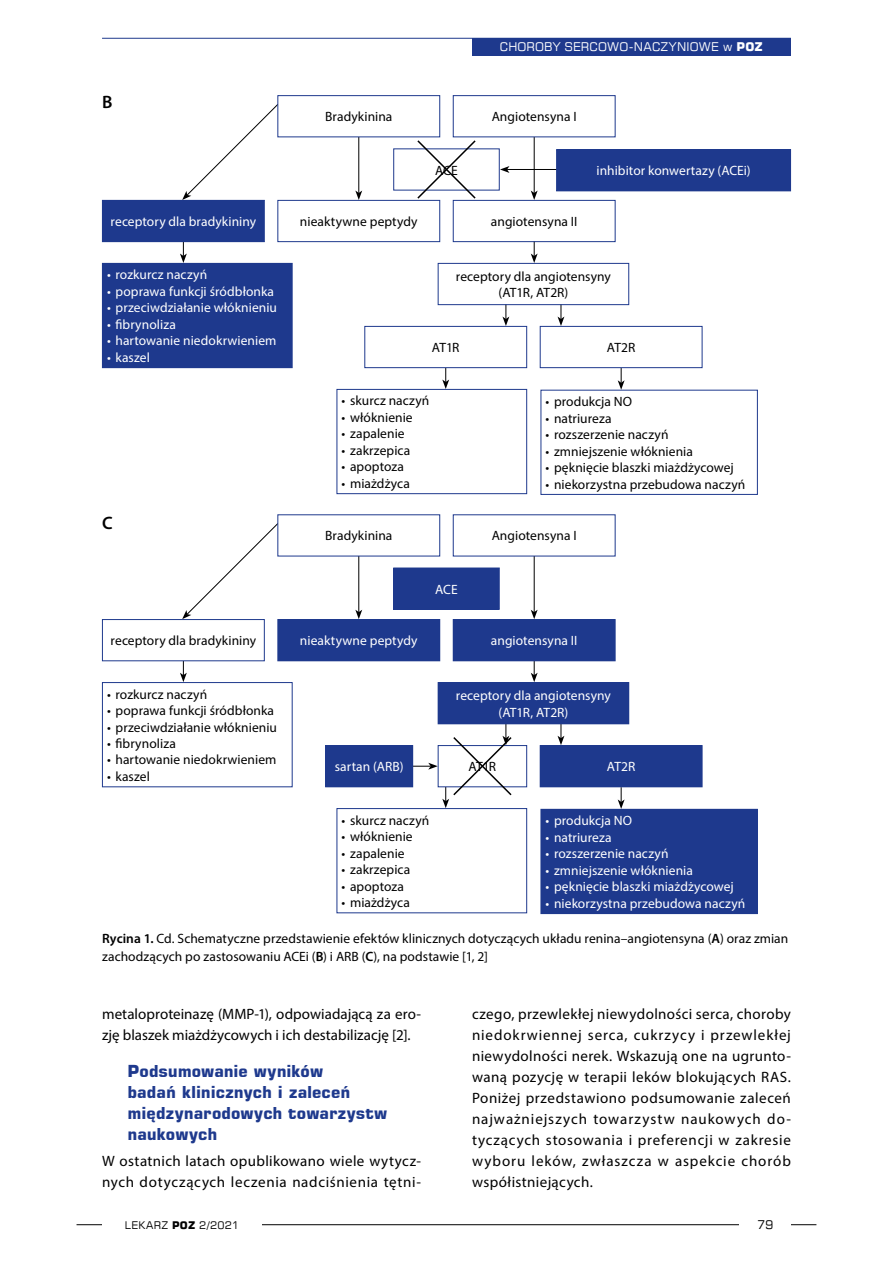
<style>
.page{position:relative;width:893px;height:1263px;background:#fff}
.page>*{position:absolute;margin:0;border:0;box-sizing:border-box;transform-origin:0 0}
.t1{font:600 18px "Myriad Pro";color:#000}
.t2{font:700 16.5px/21px "Square 721 EU";color:#1e398d}
.t3{font:15px/21px "Myriad Pro";letter-spacing:.025em;color:#000}
.t4{font:15px/21px "Myriad Pro";color:#000}
.t5{font:13.5px/18px "Myriad Pro";letter-spacing:.005em;color:#000}
.t6{font:13.5px/16.5px "Myriad Pro";letter-spacing:.005em;color:#fff;text-align:center}
.t7{font:12px "Square 721 EU";letter-spacing:.02em;color:#fff}
.t8{font:12px "Square 721 EU";color:#000}
.t9{font:10.5px "Square 721 EU";letter-spacing:.03em;color:#000}
.s1{font-weight:700}
.s2{font-weight:600}
</style>
<div class="page">
<hr style="left:102px;top:38px;width:689px;height:1px;background:#1e398d">
<hr style="left:77px;top:1224px;width:739px;height:1px;background:#000">
<div style="left:740px;top:1216px;width:51px;height:17px;background:#fff"></div>
<div style="left:102px;top:1216px;width:159px;height:17px;background:#fff"></div>
<div style="left:472px;top:38px;width:319px;height:17px;background:#1e398d"></div>
<hr style="left:507px;top:169px;width:50px;height:1px;background:#000">
<svg style="left:500px;top:166px;width:9px;height:7px"></svg>
<hr style="left:381px;top:766px;width:50px;height:1px;background:#000">
<hr style="left:534px;top:127px;width:1px;height:66px;background:#000">
<svg style="left:531px;top:190px;width:7px;height:10px"></svg>
<hr style="left:534px;top:535px;width:1px;height:77px;background:#000">
<svg style="left:531px;top:610px;width:7px;height:9px"></svg>
<hr style="left:358px;top:127px;width:1px;height:66px;background:#000">
<svg style="left:355px;top:190px;width:7px;height:10px"></svg>
<hr style="left:358px;top:534px;width:1px;height:78px;background:#000">
<svg style="left:355px;top:610px;width:7px;height:9px"></svg>
<svg style="left:180px;top:242px;width:7px;height:21px"></svg>
<svg style="left:180px;top:661px;width:7px;height:21px"></svg>
<svg style="left:531px;top:242px;width:7px;height:21px"></svg>
<svg style="left:531px;top:661px;width:7px;height:21px"></svg>
<svg style="left:442px;top:368px;width:7px;height:21px"></svg>
<svg style="left:618px;top:368px;width:7px;height:22px"></svg>
<svg style="left:618px;top:787px;width:7px;height:22px"></svg>
<svg style="left:502px;top:305px;width:7px;height:21px"></svg>
<svg style="left:557px;top:305px;width:7px;height:21px"></svg>
<svg style="left:557px;top:724px;width:7px;height:21px"></svg>
<svg style="left:182px;top:104px;width:97px;height:96px"></svg>
<svg style="left:182px;top:523px;width:97px;height:96px"></svg>
<div style="left:277px;top:200px;width:163px;height:42px;border:1px solid #1e398d"></div>
<div style="left:278px;top:619px;width:162px;height:42px;background:#1e398d"></div>
<div style="left:364px;top:326px;width:163px;height:42px;border:1px solid #1e398d"></div>
<div style="left:438px;top:745px;width:89px;height:42px;border:1px solid #1e398d"></div>
<div style="left:102px;top:200px;width:162px;height:42px;background:#1e398d"></div>
<div style="left:102px;top:619px;width:163px;height:42px;border:1px solid #1e398d"></div>
<div style="left:453px;top:515px;width:162px;height:41px;background:#fff"></div>
<div style="left:453px;top:200px;width:162px;height:42px;border:1px solid #1e398d"></div>
<div style="left:453px;top:619px;width:162px;height:42px;background:#1e398d"></div>
<div style="left:540px;top:326px;width:162px;height:42px;border:1px solid #1e398d"></div>
<div style="left:540px;top:745px;width:162px;height:42px;background:#1e398d"></div>
<div style="left:438px;top:263px;width:191px;height:42px;border:1px solid #1e398d"></div>
<div style="left:438px;top:682px;width:191px;height:42px;background:#1e398d"></div>
<div style="left:102px;top:263px;width:190px;height:105px;background:#1e398d"></div>
<div style="left:102px;top:682px;width:191px;height:105px;border:1px solid #1e398d"></div>
<div style="left:337px;top:389px;width:190px;height:105px;border:1px solid #1e398d"></div>
<div style="left:337px;top:808px;width:190px;height:105px;border:1px solid #1e398d"></div>
<div style="left:541px;top:390px;width:217px;height:105px;border:1px solid #1e398d"></div>
<div style="left:541px;top:809px;width:216px;height:104px;background:#1e398d"></div>
<div style="left:541px;top:809px;width:217px;height:105px;border:1px solid #1e398d"></div>
<div style="left:393px;top:148px;width:107px;height:42px;border:1px solid #1e398d"></div>
<div style="left:394px;top:568px;width:105px;height:41px;background:#1e398d"></div>
<div style="left:393px;top:568px;width:107px;height:42px;border:1px solid #1e398d"></div>
<div style="left:557px;top:150px;width:233px;height:41px;background:#1e398d"></div>
<div style="left:556px;top:149px;width:235px;height:42px;border:1px solid #1e398d"></div>
<div style="left:326px;top:745px;width:87px;height:42px;background:#1e398d"></div>
<svg style="left:416px;top:140px;width:61px;height:60px"></svg>
<svg style="left:428px;top:723px;width:85px;height:85px"></svg>
<div style="left:277px;top:95px;width:163px;height:42px;border:1px solid #1e398d"></div>
<div style="left:453px;top:96px;width:162px;height:41px;background:#fff"></div>
<div style="left:453px;top:95px;width:162px;height:42px;border:1px solid #1e398d"></div>
<h1 class="t1" style="left:102px;top:91px;width:12px">B</h1>
<p class="t6" style="left:111px;top:213px;width:147px">receptory dla bradykininy</p>
<p class="t6" style="left:107px;top:266px;width:102px">• rozkurcz naczyń</p>
<p class="t6" style="left:107px;top:283px;width:169px">• poprawa funkcji śródbłonka</p>
<p class="t6" style="left:107px;top:299px;width:171px">• przeciwdziałanie włóknieniu</p>
<p class="t6" style="left:107px;top:316px;width:70px">• fibrynoliza</p>
<p class="t6" style="left:107px;top:332px;width:171px">• hartowanie niedokrwieniem</p>
<p class="t6" style="left:107px;top:349px;width:44px">• kaszel</p>
<h1 class="t1" style="left:102px;top:511px;width:12px">C</h1>
<p class="t5" style="left:111px;top:631px;width:147px">receptory dla bradykininy</p>
<p class="t5" style="left:107px;top:685px;width:102px">• rozkurcz naczyń</p>
<p class="t5" style="left:107px;top:701px;width:169px">• poprawa funkcji śródbłonka</p>
<p class="t5" style="left:107px;top:718px;width:171px">• przeciwdziałanie włóknieniu</p>
<p class="t5" style="left:107px;top:734px;width:70px">• fibrynoliza</p>
<p class="t5" style="left:107px;top:751px;width:171px">• hartowanie niedokrwieniem</p>
<p class="t5" style="left:107px;top:767px;width:44px">• kaszel</p>
<p class="t7" style="left:500px;top:39px;width:265px">CHOROBY SERCOWO-NACZYNIOWE W <span class="s1">POZ</span></p>
<p class="t5" style="left:325px;top:108px;width:69px">Bradykinina</p>
<p class="t5" style="left:492px;top:108px;width:87px">Angiotensyna I</p>
<p class="t5" style="left:300px;top:212px;width:119px">nieaktywne peptydy</p>
<p class="t5" style="left:435px;top:161px;width:24px">ACE</p>
<p class="t5" style="left:491px;top:212px;width:88px">angiotensyna II</p>
<p class="t6" style="left:597px;top:162px;width:156px">inhibitor konwertazy (ACEi)</p>
<p class="t5" style="left:456px;top:268px;width:157px;line-height:16.5px;text-align:center">receptory dla angiotensyny (AT1R, AT2R)</p>
<p class="t5" style="left:432px;top:338px;width:29px">AT1R</p>
<p class="t5" style="left:607px;top:338px;width:30px">AT2R</p>
<p class="t5" style="left:342px;top:392px;width:89px">• skurcz naczyń</p>
<p class="t5" style="left:342px;top:408px;width:73px">• włóknienie</p>
<p class="t5" style="left:342px;top:425px;width:65px">• zapalenie</p>
<p class="t5" style="left:342px;top:441px;width:70px">• zakrzepica</p>
<p class="t5" style="left:342px;top:458px;width:64px">• apoptoza</p>
<p class="t5" style="left:342px;top:474px;width:70px">• miażdżyca</p>
<p class="t5" style="left:546px;top:392px;width:88px">• produkcja NO</p>
<p class="t5" style="left:546px;top:409px;width:68px">• natriureza</p>
<p class="t5" style="left:546px;top:425px;width:124px">• rozszerzenie naczyń</p>
<p class="t5" style="left:546px;top:442px;width:149px">• zmniejszenie włóknienia</p>
<p class="t5" style="left:546px;top:458px;width:190px">• pęknięcie blaszki miażdżycowej</p>
<p class="t5" style="left:546px;top:475px;width:201px">• niekorzystna przebudowa naczyń</p>
<p class="t5" style="left:325px;top:527px;width:69px">Bradykinina</p>
<p class="t5" style="left:492px;top:527px;width:87px">Angiotensyna I</p>
<p class="t6" style="left:435px;top:581px;width:24px">ACE</p>
<p class="t6" style="left:300px;top:632px;width:119px">nieaktywne peptydy</p>
<p class="t6" style="left:491px;top:632px;width:88px">angiotensyna II</p>
<p class="t6" style="left:335px;top:758px;width:70px">sartan (ARB)</p>
<p class="t5" style="left:342px;top:811px;width:89px">• skurcz naczyń</p>
<p class="t5" style="left:342px;top:827px;width:73px">• włóknienie</p>
<p class="t5" style="left:342px;top:844px;width:65px">• zapalenie</p>
<p class="t5" style="left:342px;top:860px;width:70px">• zakrzepica</p>
<p class="t5" style="left:342px;top:877px;width:64px">• apoptoza</p>
<p class="t5" style="left:342px;top:893px;width:70px">• miażdżyca</p>
<p class="t6" style="left:456px;top:687px;width:157px">receptory dla angiotensyny (AT1R, AT2R)</p>
<p class="t5" style="left:469px;top:757px;width:29px">AT1R</p>
<p class="t6" style="left:607px;top:758px;width:30px">AT2R</p>
<p class="t6" style="left:546px;top:812px;width:88px">• produkcja NO</p>
<p class="t6" style="left:546px;top:829px;width:68px">• natriureza</p>
<p class="t6" style="left:546px;top:845px;width:124px">• rozszerzenie naczyń</p>
<p class="t6" style="left:546px;top:862px;width:149px">• zmniejszenie włóknienia</p>
<p class="t6" style="left:546px;top:878px;width:190px">• pęknięcie blaszki miażdżycowej</p>
<p class="t6" style="left:546px;top:895px;width:201px">• niekorzystna przebudowa naczyń</p>
<p class="t5" style="left:102px;top:929px;width:688px"><span class="s2">Rycina 1.</span> Cd. Schematyczne przedstawienie efektów klinicznych dotyczących układu renina–angiotensyna (<span class="s2">A</span>) oraz zmian zachodzących po zastosowaniu ACEi (<span class="s2">B</span>) i ARB (<span class="s2">C</span>), na podstawie [1, 2]</p>
<p class="t4" style="left:102px;top:1003px;width:320px">metaloproteinazę (MMP-1), odpowiadającą za ero&shy;zję blaszek miażdżycowych i ich destabilizację [2].</p>
<p class="t2" style="left:128px;top:1061px;width:261px">Podsumowanie wyników<br>badań klinicznych i zaleceń międzynarodowych towarzystw naukowych</p>
<p class="t3" style="left:102px;top:1150px;width:320px">W ostatnich latach opublikowano wiele wytycz&shy;nych dotyczących leczenia nadciśnienia tętni-</p>
<p class="t3" style="left:472px;top:1003px;width:320px;text-align:justify">czego, przewlekłej niewydolności serca, choroby niedokrwiennej serca, cukrzycy i przewlekłej niewydolności nerek. Wskazują one na ugrunto&shy;waną pozycję w terapii leków blokujących RAS.<br>Poniżej przedstawiono podsumowanie zaleceń najważniejszych towarzystw naukowych do&shy;tyczących stosowania i preferencji w zakresie wyboru leków, zwłaszcza w aspekcie chorób współistniejących.</p>
<p class="t9" style="left:125px;top:1218px;width:116px">LEKARZ <span class="s1">POZ</span> 2/2021</p>
<p class="t8" style="left:757px;top:1217px;width:18px">79</p>
</div>
